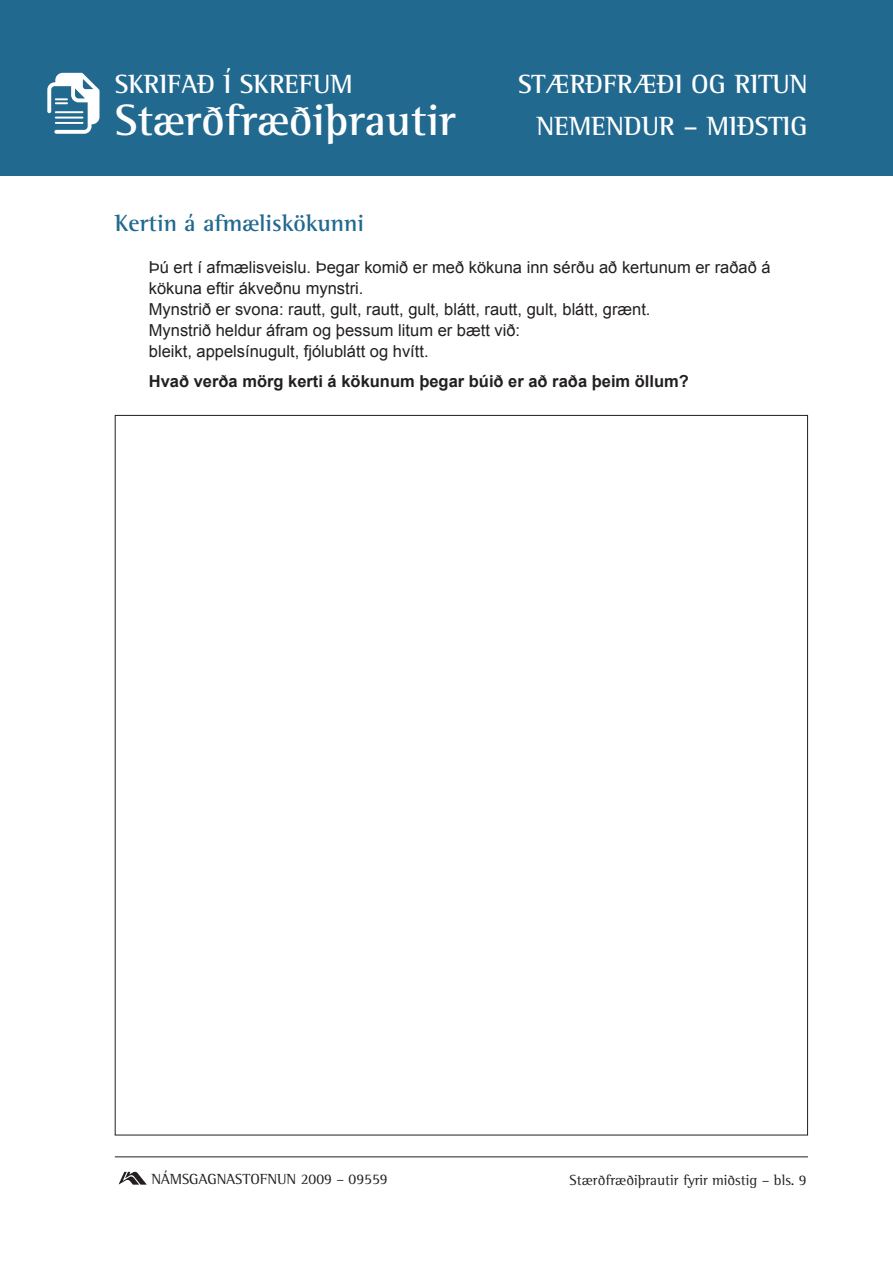
<style>
.page{position:relative;width:893px;height:1263px;background:#fff}
.page>*{position:absolute;margin:0;border:0;box-sizing:border-box;transform-origin:0 0}
.t1{font:700 45px "Rotis Semi Serif";color:#fff}
.t2{font:700 27px "Rotis Semi Serif";color:#fff}
.t3{font:700 24px "Rotis Semi Serif";color:#21698f}
.t4{font:16.5px/21px "Arial";color:#231f20}
.t5{font:700 16.5px "Arial";color:#231f20}
.t6{font:15px "Rotis Semi Serif";color:#231f20}
</style>
<div class="page">
<div style="left:0;top:0;width:893px;height:176px;background:#21698f"></div>
<svg style="left:47px;top:73px;width:52px;height:61px"></svg>
<hr style="left:115px;top:1156px;width:693px;height:1px;background:#231f20">
<img style="left:118px;top:1171px;width:29px;height:14px">
<h2 class="t2" style="left:115px;top:67px;width:240px">SKRIFAÐ Í SKREFUM</h2>
<h2 class="t2" style="left:518px;top:67px;width:291px">STÆRÐFRÆÐI OG RITUN</h2>
<h1 class="t1" style="left:115px;top:93px;width:343px">Stærðfræðiþrautir</h1>
<h2 class="t2" style="left:537px;top:109px;width:186px">NEMENDUR – miðstig</h2>
<h3 class="t3" style="left:115px;top:208px;width:251px">Kertin á afmæliskökunni</h3>
<p class="t4" style="left:149px;top:257px;width:623px">Þú ert í afmælisveislu. Þegar komið er með kökuna inn sérðu að kertunum er raðað á kökuna eftir ákveðnu mynstri.<br>Mynstrið er svona: rautt, gult, rautt, gult, blátt, rautt, gult, blátt, grænt.<br>Mynstrið heldur áfram og þessum litum er bætt við:<br>bleikt, appelsínugult, fjólublátt og hvítt.</p>
<p class="t5" style="left:149px;top:371px;width:542px">Hvað verða mörg kerti á kökunum þegar búið er að raða þeim öllum?</p>
<p class="t6" style="left:151px;top:1170px;width:238px">NÁMSGAGNASTOFNUN 2009 – 09559</p>
<p class="t6" style="left:570px;top:1171px;width:239px">Stærðfræðiþrautir fyrir miðstig – bls. 9</p>
</div>
